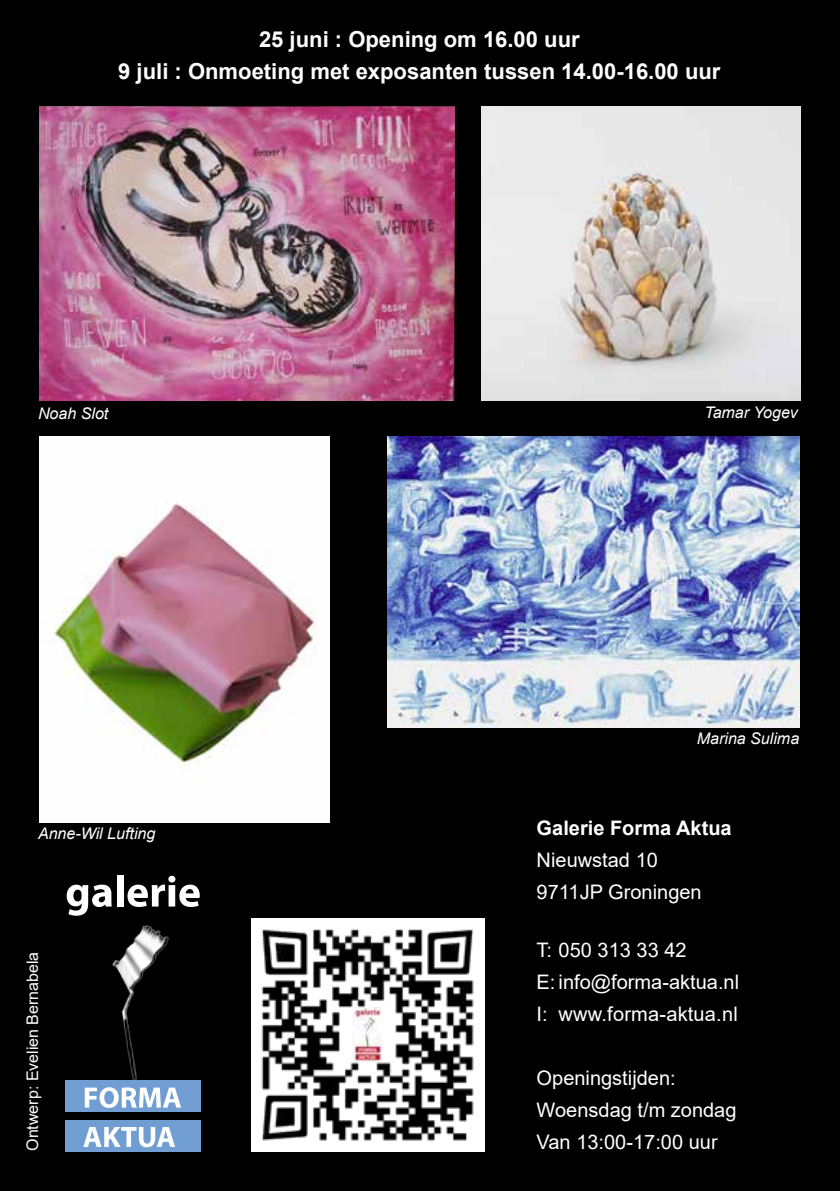
<style>
.page{position:relative;width:840px;height:1191px;background:#fff}
.page>*{position:absolute;margin:0;border:0;box-sizing:border-box;transform-origin:0 0}
.t1{font:700 22px/32px "Arial";color:#fff;text-align:center}
.t2{font:20px/32px "Arial";color:#fff}
.t3{font:700 20px "Arial";color:#fff}
.t4{font:italic 16px "Arial";color:#fff}
.t5{font:16px "Arial";color:#fff}
</style>
<div class="page">
<div style="left:0;top:0;width:839px;height:1191px;background:#000"></div>
<img style="left:40px;top:437px;width:289px;height:385px">
<img style="left:387px;top:436px;width:411px;height:291px">
<img style="left:481px;top:106px;width:318px;height:294px">
<img style="left:40px;top:106px;width:414px;height:294px">
<img style="left:112px;top:925px;width:57px;height:155px">
<div style="left:65px;top:1080px;width:135px;height:32px;background:#709ed3"></div>
<div style="left:65px;top:1120px;width:135px;height:32px;background:#709ed3"></div>
<svg style="left:85px;top:1087px;width:96px;height:21px"></svg>
<svg style="left:83px;top:1127px;width:92px;height:20px"></svg>
<svg style="left:67px;top:884px;width:45px;height:31px"></svg>
<div style="left:117px;top:875px;width:6px;height:31px;background:#fff"></div>
<svg style="left:127px;top:875px;width:73px;height:32px"></svg>
<img style="left:251px;top:918px;width:233px;height:233px">
<p class="t1" style="left:118px;top:23px;width:603px">25 juni : Opening om 16.00 uur<br>9 juli : Onmoeting met exposanten tussen 14.00-16.00 uur</p>
<p class="t4" style="left:38px;top:403px;width:72px">Noah Slot</p>
<p class="t4" style="left:704px;top:402px;width:95px">Tamar Yogev</p>
<p class="t4" style="left:696px;top:728px;width:104px">Marina Sulima</p>
<p class="t4" style="left:38px;top:823px;width:119px">Anne-Wil Lufting</p>
<p class="t5" style="left:22px;top:1150px;width:201px;rotate:-90deg">Ontwerp: Evelien Bernabela</p>
<p class="t3" style="left:536px;top:814px;width:196px">Galerie Forma Aktua</p>
<p class="t2" style="left:536px;top:844px;width:166px">Nieuwstad 10<br>9711JP Groningen</p>
<p class="t2" style="left:536px;top:934px;width:204px">T: 050 313 33 42<br>E: info@forma-aktua.nl<br>I: www.forma-aktua.nl</p>
<p class="t2" style="left:536px;top:1062px;width:201px">Openingstijden:<br>Woensdag t/m zondag</p>
<p class="t2" style="left:536px;top:1126px;width:182px">Van 13:00-17:00 uur</p>
</div>
